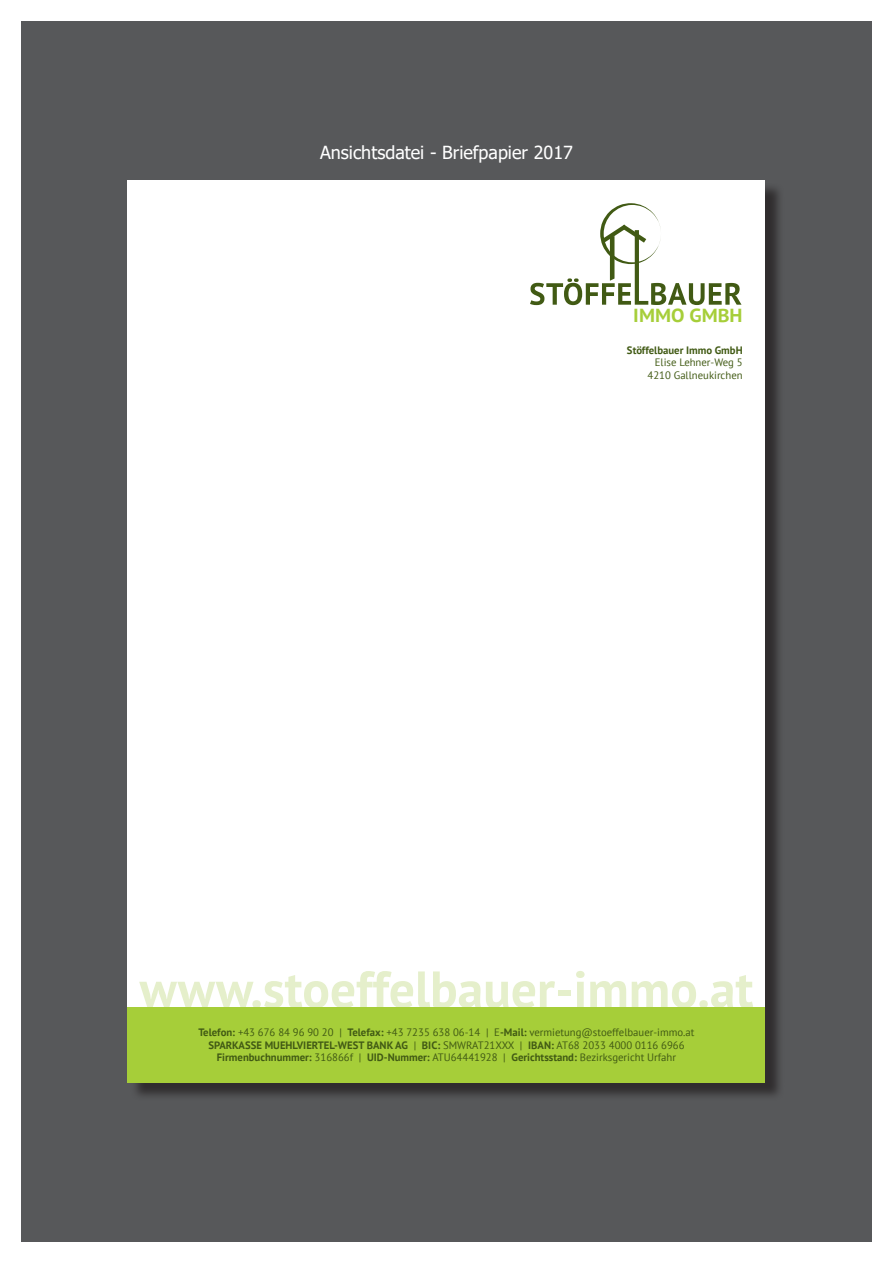
<style>
.page{position:relative;width:893px;height:1263px;background:#fff}
.page>*{position:absolute;margin:0;border:0;box-sizing:border-box;transform-origin:0 0}
.t1{font:700 51.45px "PT Sans";color:#e5efcb}
.t2{font:700 18.9px "PT Sans";color:#a6ce39;scale:1.06 1}
.t3{font:18px "Tahoma";color:#fff}
.t4{font:10.65px/12.9px "PT Sans";color:#415a14;text-align:right}
.t5{font:700 10.65px "PT Sans";color:#415a14}
.s1{font-weight:700}
</style>
<div class="page">
<div style="left:21px;top:21px;width:851px;height:1221px;background:#57585a"></div>
<div style="left:130px;top:183px;width:654px;height:918px;background:#231f20;opacity:.75"></div>
<div style="left:128px;top:180px;width:637px;height:902px;background:#fff"></div>
<div style="left:128px;top:1007px;width:637px;height:75px;background:#a6ce39"></div>
<svg style="left:530px;top:203px;width:211px;height:102px"></svg>
<p class="t3" style="left:320px;top:141px;width:254px">Ansichtsdatei - Briefpapier 2017</p>
<h2 class="t2" style="left:633px;top:303px;width:105px">IMMO GMBH</h2>
<p class="t5" style="left:627px;top:343px;width:117px">Stöffelbauer Immo GmbH</p>
<p class="t4" style="left:648px;top:356px;width:97px">Elise Lehner-Weg 5<br>4210 Gallneukirchen</p>
<h1 class="t1" style="left:140px;top:955px;width:615px">www.stoeffelbauer-immo.at</h1>
<p class="t4" style="left:199px;top:1025px;width:497px;text-align:center"><span class="s1">Telefon:</span> +43 676 84 96 90 20 | <span class="s1">Telefax:</span> +43 7235 638 06-14 | E<span class="s1">-Mail:</span> vermietung@stoeffelbauer-immo.at<br><span class="s1">SPARKASSE MUEHLVIERTEL-WEST BANK AG</span> | <span class="s1">BIC:</span> SMWRAT21XXX | <span class="s1">IBAN:</span> AT68 2033 4000 0116 6966<br><span class="s1">Firmenbuchnummer:</span> 316866f | <span class="s1">UID-Nummer:</span> ATU64441928 | <span class="s1">Gerichtsstand:</span> Bezirksgericht Urfahr</p>
</div>
